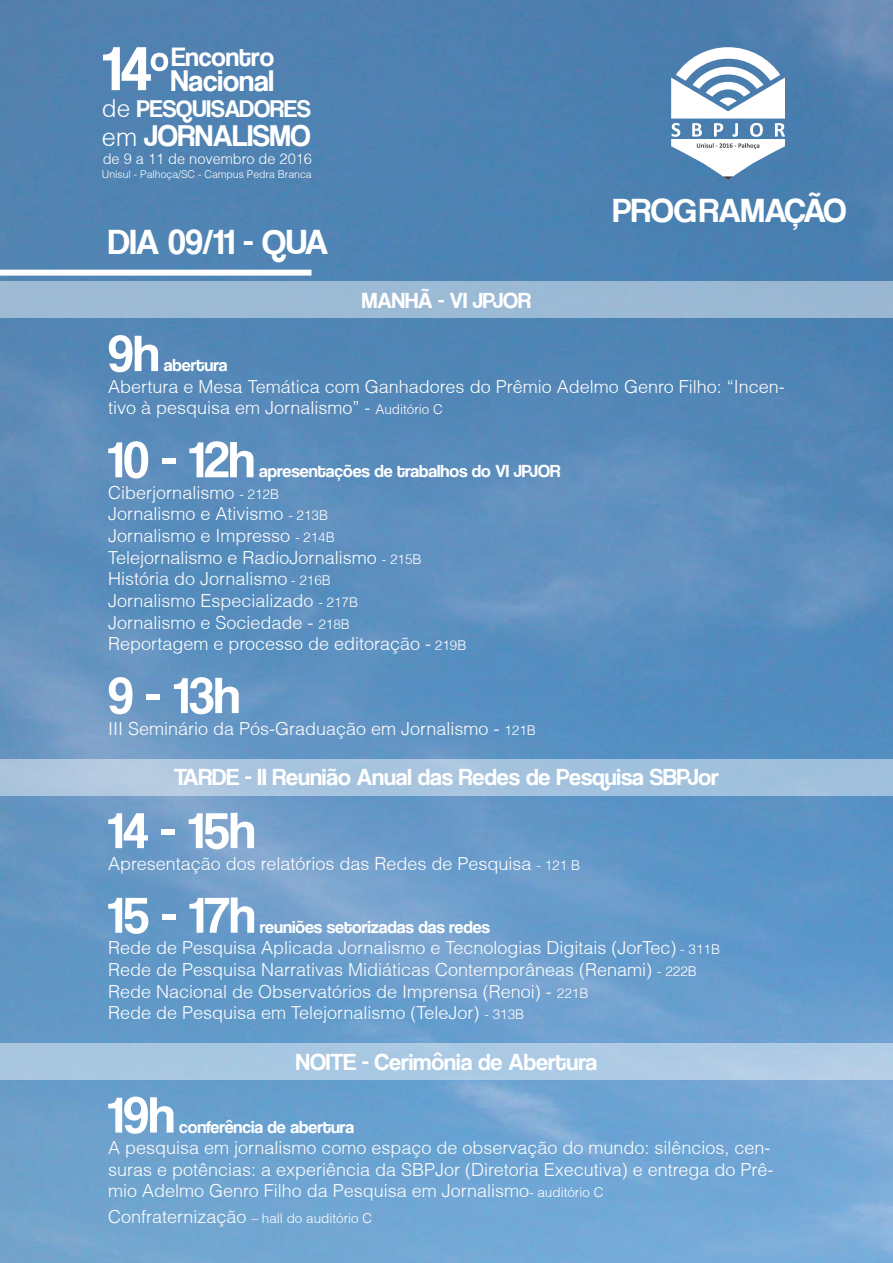
<style>
.page{position:relative;width:893px;height:1263px;background:#fff}
.page>*{position:absolute;margin:0;border:0;box-sizing:border-box;transform-origin:0 0}
.t1{font:64.8px "Coolvetica Rg";color:#fff}
.t2{font:52.5px "Coolvetica Rg";color:#fff}
.t3{font:36px "Coolvetica Rg";color:#fff}
.t4{font:34.5px "Coolvetica Rg";color:#fff}
.t5{font:30.9px "Coolvetica Rg";color:#fff}
.t6{font:30.75px "Coolvetica Rg";color:#fff}
.t7{font:27.45px "Coolvetica Rg";color:#fff}
.t8{font:24.9px "Coolvetica Rg";color:#fff}
.t9{font:24px "Coolvetica Rg";color:#fff}
.t10{font:22.5px "Coolvetica Rg";color:#fff}
.t11{font:300 18px/21.6px "Helvetica";color:#fff}
.t12{font:18px "Coolvetica Rg";color:#fff}
.t13{font:300 14.85px "Helvetica";color:#fff}
.t14{font:300 13.5px "Helvetica";color:#fff}
.t15{font:300 10.8px "Helvetica";color:#fff}
.s1{font-family:"Helvetica";font-weight:300}
.s2{font-family:"Helvetica";font-weight:300;font-size:25.95px}
.s3{font-size:13.5px}
.s4{font-size:18px}
</style>
<div class="page">
<img style="left:0;top:0;width:893px;height:1263px">
<div style="left:0;top:281px;width:893px;height:36px;background:#9bbad4"></div>
<div style="left:0;top:759px;width:893px;height:36px;background:linear-gradient(to right,#b2c9e0,#9cbfdc)"></div>
<div style="left:0;top:1043px;width:893px;height:36px;background:#aac9e4"></div>
<svg style="left:671px;top:47px;width:114px;height:133px"></svg>
<div style="left:0;top:270px;width:311px;height:6px;background:#fff"></div>
<h1 class="t1" style="left:103px;top:30px;width:69px">14º</h1>
<h3 class="t7" style="left:171px;top:40px;width:104px">Encontro</h3>
<h3 class="t6" style="left:171px;top:63px;width:105px">Nacional</h3>
<h3 class="t8" style="left:102px;top:94px;width:210px"><span class="s1">de</span> PESQUISADORES</h3>
<h3 class="t5" style="left:102px;top:118px;width:210px"><span class="s2">em</span> JORNALISMO</h3>
<p class="t13" style="left:103px;top:149px;width:211px">de 9 a 11 de novembro de 2016</p>
<p class="t15" style="left:102px;top:167px;width:211px">Unisul - Palhoça/SC - Campus Pedra Branca</p>
<p class="t3" style="left:108px;top:221px;width:222px">DIA 09/11 - QUA</p>
<p class="t10" style="left:362px;top:287px;width:170px">MANHÃ - VI JPJOR</p>
<p class="t4" style="left:613px;top:190px;width:235px">PROGRAMAÇÃO</p>
<p class="t2" style="left:108px;top:323px;width:53px">9h</p>
<p class="t12" style="left:164px;top:354px;width:65px">abertura</p>
<p class="t11" style="left:108px;top:375px;width:678px">Abertura e Mesa Temática com Ganhadores do Prêmio Adelmo Genro Filho: “Incen&shy;tivo à pesquisa em Jornalismo” - <span class="s3">Auditório C</span></p>
<p class="t2" style="left:108px;top:429px;width:148px">10 - 12h</p>
<p class="t12" style="left:259px;top:461px;width:302px">apresentações de trabalhos do VI JPJOR</p>
<p class="t11" style="left:108px;top:481px;width:173px">Ciberjornalismo <span class="s3">- 212B</span></p>
<p class="t11" style="left:108px;top:503px;width:222px">Jornalismo e Ativismo <span class="s3">- 213B</span></p>
<p class="t11" style="left:108px;top:525px;width:228px">Jornalismo e Impresso <span class="s3">- 214B</span></p>
<p class="t11" style="left:108px;top:546px;width:315px">Telejornalismo e RadioJornalismo <span class="s3">- 215B</span></p>
<p class="t11" style="left:108px;top:568px;width:224px">História do Jornalismo <span class="s3">- 216B</span></p>
<p class="t11" style="left:108px;top:589px;width:252px">Jornalismo Especializado <span class="s3">- 217B</span></p>
<p class="t11" style="left:108px;top:611px;width:243px">Jornalismo e Sociedade - <span class="s3">218B</span></p>
<p class="t11" style="left:108px;top:633px;width:360px">Reportagem e processo de editoração - <span class="s3">219B</span></p>
<p class="t2" style="left:108px;top:665px;width:134px">9 - 13h</p>
<p class="t11" style="left:108px;top:717px;width:429px">III Seminário da Pós-Graduação em Jornalismo - <span class="s3">121B</span></p>
<p class="t9" style="left:174px;top:763px;width:546px">TARDE - II Reunião Anual das Redes de Pesquisa SBPJor</p>
<p class="t2" style="left:108px;top:800px;width:149px">14 - 15h</p>
<p class="t11" style="left:108px;top:852px;width:474px">Apresentação dos relatórios das Redes de Pesquisa <span class="s3">- 121 B</span></p>
<p class="t2" style="left:108px;top:884px;width:149px">15 - 17h</p>
<p class="t12" style="left:260px;top:916px;width:232px">reuniões setorizadas das redes</p>
<p class="t11" style="left:108px;top:937px;width:614px">Rede de Pesquisa Aplicada Jornalismo e Tecnologias Digitais (JorTec) <span class="s3">- 311B</span></p>
<p class="t11" style="left:108px;top:958px;width:590px">Rede de Pesquisa Narrativas Midiáticas Contemporâneas (Renami) <span class="s3">- 222B</span></p>
<p class="t11" style="left:108px;top:980px;width:482px">Rede Nacional de Observatórios de Imprensa (Renoi) - <span class="s3">221B</span></p>
<p class="t11" style="left:108px;top:1002px;width:418px">Rede de Pesquisa em Telejornalismo (TeleJor) <span class="s3">- 313B</span></p>
<p class="t9" style="left:296px;top:1047px;width:303px">NOITE - Cerimônia de Abertura</p>
<p class="t2" style="left:108px;top:1084px;width:68px">19h</p>
<p class="t12" style="left:179px;top:1116px;width:176px">conferência de abertura</p>
<p class="t11" style="left:108px;top:1137px;width:667px">A pesquisa em jornalismo como espaço de observação do mundo: silêncios, cen&shy;suras e potências: a experiência da SBPJor (Diretoria Executiva) e entrega do Prê&shy;mio Adelmo Genro Filho da Pesquisa em Jornalismo<span class="s3">- auditório C</span></p>
<p class="t14" style="left:108px;top:1210px;width:266px"><span class="s4">Confraternização</span> – hall do auditório C</p>
</div>
